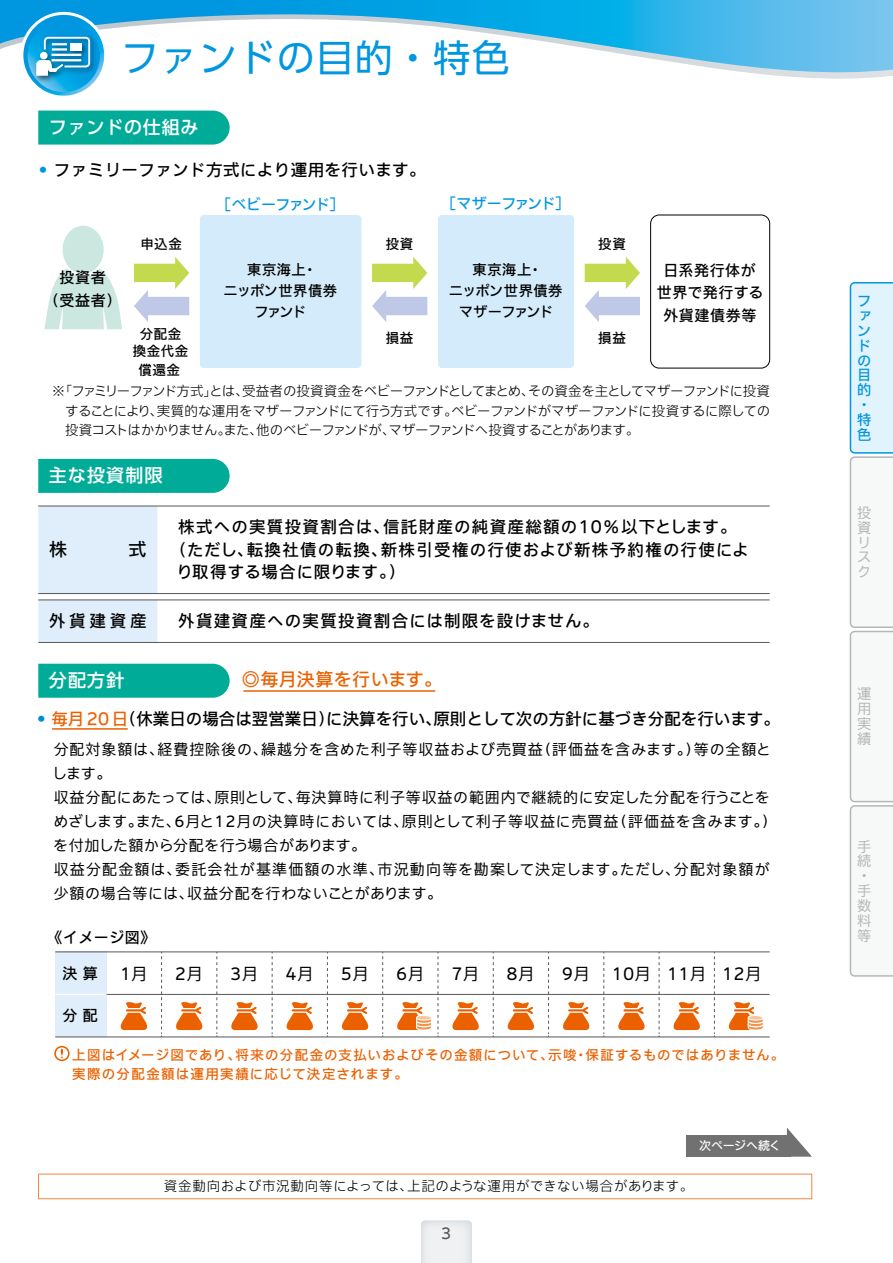
<style>
.page{position:relative;width:893px;height:1263px;background:#fff}
.page>*{position:absolute;margin:0;border:0;box-sizing:border-box;transform-origin:0 0}
.t1{font:37.5px "UD Shin Go Pro";letter-spacing:.04em;color:#0097e0}
.t2{font:500 18px "Iwa UCDA Goth Std";letter-spacing:.015em;color:#eb6100}
.t3{font:500 18px "UD Shin Go Pro";letter-spacing:.065em;color:#fff}
.t4{font:500 18px "UD Shin Go Pro";letter-spacing:.045em;color:#fff}
.t5{font:500 18px "Iwa UCDA Goth Std";color:#000}
.t6{font:500 16.5px "Iwa UCDA Goth Std";letter-spacing:.08em;color:#000}
.t7{font:500 16.5px "Iwa UCDA Goth Std";color:#000}
.t8{font:500 16.5px "Iwa UCDA Goth Std";letter-spacing:.035em;color:#000}
.t9{font:100 16.5px "Iwa UCDA Goth Std";letter-spacing:.025em;color:#000}
.t10{font:100 15px/24px "Iwa UCDA Goth Std";letter-spacing:.05em;color:#000}
.t11{font:500 15px/22.5px "Iwa UCDA Goth Std";letter-spacing:.04em;color:#000;text-align:center}
.t12{font:500 15px "Iwa UCDA Goth Std";letter-spacing:-.085em;color:#0097e0}
.t13{font:500 15px "Iwa UCDA Goth Std";color:#595757}
.t14{font:500 14.25px/21px "Iwa UCDA Goth Std";letter-spacing:.03em;color:#000;text-align:center}
.t15{font:100 14.25px/14.9px "Iwa UCDA Goth Std";color:#b5b6b6}
.t16{font:500 14.25px/14.9px "Iwa UCDA Goth Std";color:#0097e0}
.t17{font:300 13.5px/19.5px "Iwa UCDA Goth Std";letter-spacing:-.02em;color:#000;text-align:justify}
.t18{font:500 13.5px/19.5px "Iwa UCDA Goth Std";letter-spacing:.075em;color:#eb6100}
.t19{font:300 13.5px "Iwa UCDA Goth Std";letter-spacing:.05em;color:#000}
.t20{font:500 13.5px "Iwa UCDA Goth Std";letter-spacing:.04em;color:#000}
.t21{font:500 12px "Iwa UCDA Goth Std";letter-spacing:-.015em;color:#fff}
.s1{color:#0097e0}
.s2{color:#008cd6}
.s3{color:#eb6100}
</style>
<div class="page">
<svg style="left:0;top:0;width:893px;height:79px"></svg>
<div style="left:20px;top:12px;width:87px;height:87px;border:6px solid #fff;border-radius:50%"></div>
<svg style="left:23px;top:15px;width:81px;height:81px"></svg>
<svg style="left:28px;top:20px;width:72px;height:72px"></svg>
<img style="left:32px;top:33px;width:67px;height:51px">
<svg style="left:36px;top:36px;width:55px;height:39px"></svg>
<svg style="left:849px;top:282px;width:44px;height:695px"></svg>
<svg style="left:421px;top:1220px;width:51px;height:43px"></svg>
<div style="left:687px;top:1135px;width:104px;height:22px;background:#727171"></div>
<svg style="left:787px;top:1128px;width:25px;height:29px"></svg>
<svg style="left:38px;top:1174px;width:774px;height:25px"></svg>
<div style="left:38px;top:664px;width:192px;height:34px;background:#00ac97"></div>
<hr style="left:52px;top:728px;width:76px;height:2px;background:#eb6100">
<svg style="left:54px;top:1046px;width:16px;height:15px"></svg>
<hr style="left:243px;top:690px;width:192px;height:2px;background:#eb6100">
<div style="left:55px;top:952px;width:51px;height:85px;background:#dfeefa"></div>
<hr style="left:55px;top:951px;width:715px;height:1px;background:#595757">
<hr style="left:55px;top:1036px;width:715px;height:1px;background:#595757">
<hr style="left:106px;top:994px;width:664px;height:1px;background:#595757">
<hr style="left:55px;top:994px;width:51px;height:1px;background:#fff">
<svg style="left:714px;top:952px;width:1px;height:84px"></svg>
<svg style="left:659px;top:952px;width:1px;height:85px"></svg>
<svg style="left:161px;top:952px;width:1px;height:84px"></svg>
<svg style="left:216px;top:952px;width:1px;height:85px"></svg>
<svg style="left:272px;top:952px;width:1px;height:85px"></svg>
<svg style="left:327px;top:952px;width:1px;height:84px"></svg>
<svg style="left:382px;top:952px;width:1px;height:85px"></svg>
<svg style="left:438px;top:952px;width:1px;height:85px"></svg>
<svg style="left:493px;top:952px;width:1px;height:85px"></svg>
<svg style="left:548px;top:952px;width:1px;height:84px"></svg>
<svg style="left:603px;top:952px;width:1px;height:85px"></svg>
<div style="left:38px;top:459px;width:192px;height:34px;background:#00ac97"></div>
<div style="left:38px;top:507px;width:119px;height:86px;background:#dfeefa"></div>
<hr style="left:38px;top:506px;width:732px;height:1px;background:#595757">
<hr style="left:38px;top:593px;width:732px;height:1px;background:#595757">
<div style="left:38px;top:600px;width:119px;height:42px;background:#dfeefa"></div>
<hr style="left:38px;top:599px;width:732px;height:1px;background:#595757">
<hr style="left:38px;top:642px;width:732px;height:1px;background:#595757">
<svg style="left:120px;top:1002px;width:28px;height:28px"></svg>
<svg style="left:452px;top:1002px;width:27px;height:28px"></svg>
<svg style="left:176px;top:1002px;width:27px;height:28px"></svg>
<svg style="left:507px;top:1002px;width:27px;height:28px"></svg>
<svg style="left:231px;top:1002px;width:27px;height:28px"></svg>
<svg style="left:563px;top:1002px;width:27px;height:28px"></svg>
<svg style="left:286px;top:1002px;width:27px;height:28px"></svg>
<svg style="left:618px;top:1002px;width:27px;height:28px"></svg>
<svg style="left:341px;top:1002px;width:28px;height:28px"></svg>
<svg style="left:673px;top:1002px;width:27px;height:28px"></svg>
<svg style="left:397px;top:1002px;width:35px;height:28px"></svg>
<svg style="left:728px;top:1002px;width:36px;height:28px"></svg>
<div style="left:63px;top:226px;width:41px;height:48px;background:#cbe7e0;border-radius:50%"></div>
<svg style="left:44px;top:268px;width:78px;height:61px"></svg>
<div style="left:650px;top:215px;width:120px;height:153px;border:1px solid #000;border-radius:9px"></div>
<svg style="left:372px;top:257px;width:55px;height:65px"></svg>
<svg style="left:585px;top:257px;width:55px;height:65px"></svg>
<div style="left:438px;top:215px;width:136px;height:153px;background:#d3ebfa;border-radius:4px"></div>
<div style="left:38px;top:111px;width:192px;height:34px;background:#00ac97"></div>
<div style="left:200px;top:215px;width:161px;height:153px;background:#d3ebfa;border-radius:4px"></div>
<svg style="left:134px;top:257px;width:55px;height:65px"></svg>
<h1 class="t1" style="left:121px;top:28px;width:390px">ファンドの目的・特色</h1>
<p class="t4" style="left:49px;top:112px;width:151px">ファンドの仕組み</p>
<p class="t8" style="left:38px;top:158px;width:389px"><span class="s1">•</span> ファミリーファンド方式により運用を行います。</p>
<p class="t11" style="left:44px;top:265px;width:79px">投資者<br>（受益者）</p>
<p class="t20" style="left:141px;top:234px;width:43px">申込金</p>
<p class="t20" style="left:140px;top:324px;width:43px">分配金</p>
<p class="t20" style="left:133px;top:341px;width:57px">換金代金</p>
<p class="t20" style="left:138px;top:360px;width:43px">償還金</p>
<p class="t12" style="left:216px;top:194px;width:130px">［ベビーファンド］</p>
<p class="t14" style="left:223px;top:258px;width:115px">東京海上・<br>ニッポン世界債券ファンド</p>
<p class="t20" style="left:386px;top:234px;width:29px">投資</p>
<p class="t20" style="left:386px;top:328px;width:29px">損益</p>
<p class="t12" style="left:441px;top:192px;width:131px">［マザーファンド］</p>
<p class="t14" style="left:449px;top:258px;width:115px">東京海上・<br>ニッポン世界債券マザーファンド</p>
<p class="t20" style="left:598px;top:234px;width:29px">投資</p>
<p class="t20" style="left:598px;top:328px;width:29px">損益</p>
<p class="t11" style="left:657px;top:258px;width:108px">日系発行体が世界で発行する外貨建債券等</p>
<p class="t17" style="left:65px;top:381px;width:707px;text-indent:-13px">※「ファミリーファンド方式」とは、受益者の投資資金をベビーファンドとしてまとめ、その資金を主としてマザーファンドに投資することにより、実質的な運用をマザーファンドにて行う方式です。ベビーファンドがマザーファンドに投資するに際しての投資コストはかかりません。また、他のベビーファンドが、マザーファンドへ投資することがあります。</p>
<p class="t3" style="left:49px;top:460px;width:115px">主な投資制限</p>
<p class="t5" style="left:49px;top:536px;width:19px">株</p>
<p class="t5" style="left:129px;top:536px;width:19px">式</p>
<p class="t6" style="left:178px;top:515px;width:560px">株式への実質投資割合は、信託財産の純資産総額の10％以下とします。</p>
<p class="t6" style="left:170px;top:537px;width:580px">（ただし、転換社債の転換、新株引受権の行使および新株予約権の行使によ</p>
<p class="t8" style="left:176px;top:560px;width:230px">り取得する場合に限ります。）</p>
<p class="t8" style="left:49px;top:609px;width:99px">外貨建資産</p>
<p class="t6" style="left:178px;top:609px;width:422px">外貨建資産への実質投資割合には制限を設けません。</p>
<p class="t2" style="left:242px;top:666px;width:202px">◎毎月決算を行います。</p>
<p class="t3" style="left:49px;top:665px;width:77px">分配方針</p>
<p class="t7" style="left:37px;top:706px;width:745px"><span class="s2">•</span> <span class="s3">毎月 20 日</span>（休業日の場合は翌営業日）に決算を行い、原則として次の方針に基づき分配を行います。</p>
<p class="t10" style="left:52px;top:736px;width:726px">分配対象額は、経費控除後の、繰越分を含めた利子等収益および売買益（評価益を含みます。）等の全額とします。<br>収益分配にあたっては、原則として、毎決算時に利子等収益の範囲内で継続的に安定した分配を行うことをめざします。また、6月と12月の決算時においては、原則として利子等収益に売買益（評価益を含みます。）を付加した額から分配を行う場合があります。<br>収益分配金額は、委託会社が基準価額の水準、市況動向等を勘案して決定します。ただし、分配対象額が少額の場合等には、収益分配を行わないことがあります。</p>
<p class="t11" style="left:48px;top:925px;width:109px">《イメージ図》</p>
<p class="t11" style="left:63px;top:961px;width:37px">決 算</p>
<p class="t9" style="left:120px;top:962px;width:30px">1月</p>
<p class="t9" style="left:175px;top:962px;width:30px">2月</p>
<p class="t9" style="left:230px;top:962px;width:30px">3月</p>
<p class="t9" style="left:285px;top:962px;width:30px">4月</p>
<p class="t9" style="left:341px;top:962px;width:30px">5月</p>
<p class="t9" style="left:396px;top:962px;width:30px">6月</p>
<p class="t9" style="left:451px;top:962px;width:30px">7月</p>
<p class="t9" style="left:507px;top:962px;width:30px">8月</p>
<p class="t9" style="left:562px;top:962px;width:30px">9月</p>
<p class="t9" style="left:611px;top:962px;width:152px">10月 11月 12月</p>
<p class="t11" style="left:63px;top:1003px;width:37px">分 配</p>
<p class="t18" style="left:72px;top:1044px;width:713px">上図はイメージ図であり、将来の分配金の支払いおよびその金額について、示唆・保証するものではありません。実際の分配金額は運用実績に応じて決定されます。　　　</p>
<p class="t19" style="left:164px;top:1177px;width:531px">資金動向および市況動向等によっては、上記のような運用ができない場合があります。</p>
<p class="t13" style="left:441px;top:1222px;width:12px">3</p>
<p class="t21" style="left:699px;top:1137px;width:83px">次ページへ続く</p>
<p class="t16" style="left:857px;top:292px;width:15px">ファンドの目的・特色</p>
<p class="t15" style="left:857px;top:504px;width:15px">投資リスク</p>
<p class="t15" style="left:857px;top:686px;width:15px;text-align:justify">運用実績</p>
<p class="t15" style="left:857px;top:838px;width:15px">手続・手数料等</p>
</div>
